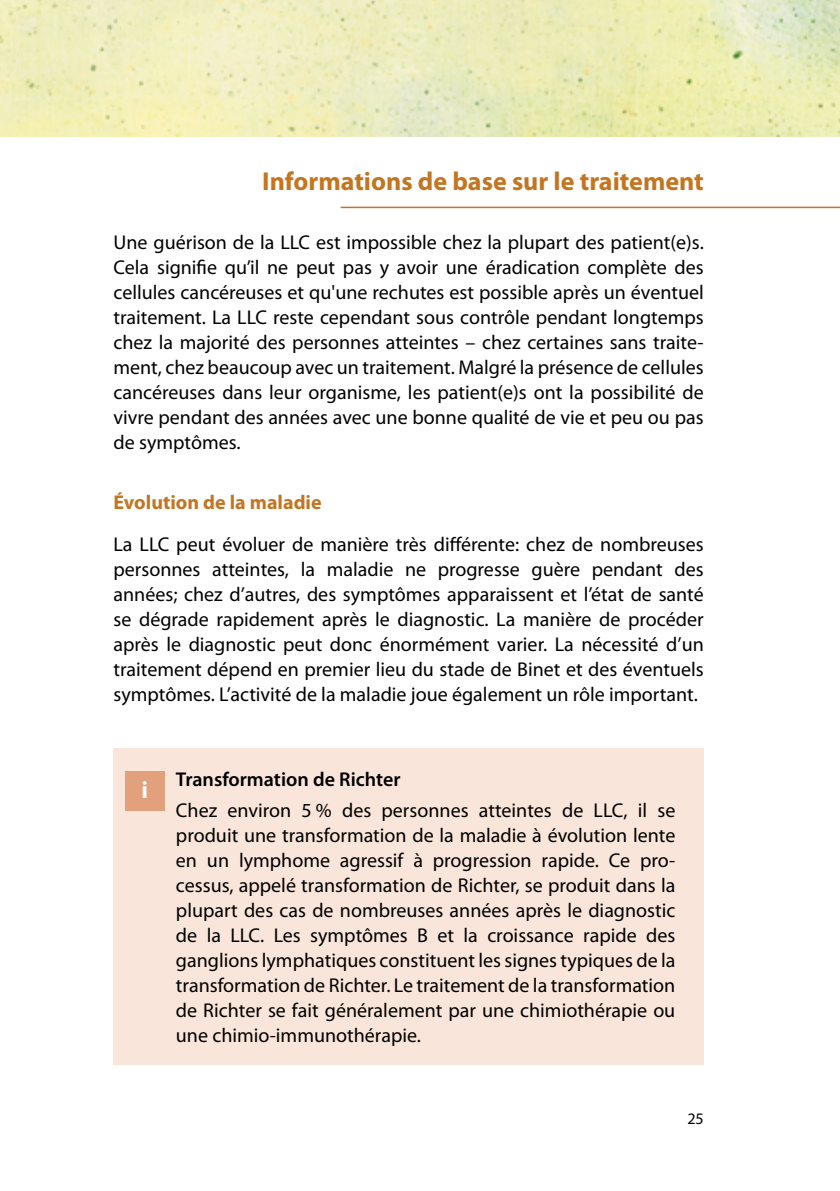
<style>
.page{position:relative;width:840px;height:1191px;background:#fff}
.page>*{position:absolute;margin:0;border:0;box-sizing:border-box;transform-origin:0 0}
.t1{font:700 26px "Myriad Pro";color:#c47520}
.t2{font:700 24px "Myriad Pro";color:#fff}
.t3{font:20px/25px "Myriad Pro";color:#000;text-align:justify}
.t4{font:600 20px "Myriad Pro";color:#000}
.t5{font:700 20px "Myriad Pro";color:#c47520}
.t6{font:16px "Myriad Pro";color:#000}
</style>
<div class="page">
<img style="left:0;top:0;width:839px;height:136px">
<hr style="left:340px;top:207px;width:499px;height:1px;background:#c47520">
<div style="left:113px;top:748px;width:590px;height:316px;background:#f9e5d9"></div>
<div style="left:125px;top:771px;width:39px;height:40px;background:#e2a07c"></div>
<h1 class="t1" style="left:262px;top:164px;width:443px">Informations de base sur le traitement</h1>
<p class="t3" style="left:113px;top:229px;width:591px">Une guérison de la LLC est impossible chez la plupart des patient(e)s.<br>Cela signifie qu’il ne peut pas y avoir une éradication complète des cellules cancéreuses et qu'une rechutes est possible après un éventuel traitement. La LLC reste cependant sous contrôle pendant longtemps chez la majorité des personnes atteintes – chez certaines sans traite&shy;ment, chez beaucoup avec un traitement. Malgré la présence de cellules cancéreuses dans leur organisme, les patient(e)s ont la possibilité de vivre pendant des années avec une bonne qualité de vie et peu ou pas de symptômes.</p>
<p class="t5" style="left:113px;top:489px;width:209px">Évolution de la maladie</p>
<p class="t3" style="left:113px;top:531px;width:591px">La LLC peut évoluer de manière très différente: chez de nombreuses personnes atteintes, la maladie ne progresse guère pendant des années; chez d’autres, des symptômes apparaissent et l’état de santé se dégrade rapidement après le diagnostic. La manière de procéder après le diagnostic peut donc énormément varier. La nécessité d’un traitement dépend en premier lieu du stade de Binet et des éventuels symptômes. L’activité de la maladie joue également un rôle important.</p>
<p class="t2" style="left:141px;top:774px;width:8px">i</p>
<p class="t4" style="left:176px;top:767px;width:226px">Transformation de Richter</p>
<p class="t3" style="left:176px;top:797px;width:500px">Chez environ 5 % des personnes atteintes de LLC, il se produit une transformation de la maladie à évolution lente en un lymphome agressif à progression rapide. Ce pro&shy;cessus, appelé transformation de Richter, se produit dans la plupart des cas de nombreuses années après le diagnostic de la LLC. Les symptômes B et la croissance rapide des ganglions lymphatiques constituent les signes typiques de la transformation de Richter. Le traitement de la transformation de Richter se fait généralement par une chimiothérapie ou une chimio-immunothérapie.</p>
<p class="t6" style="left:687px;top:1108px;width:18px">25</p>
</div>
